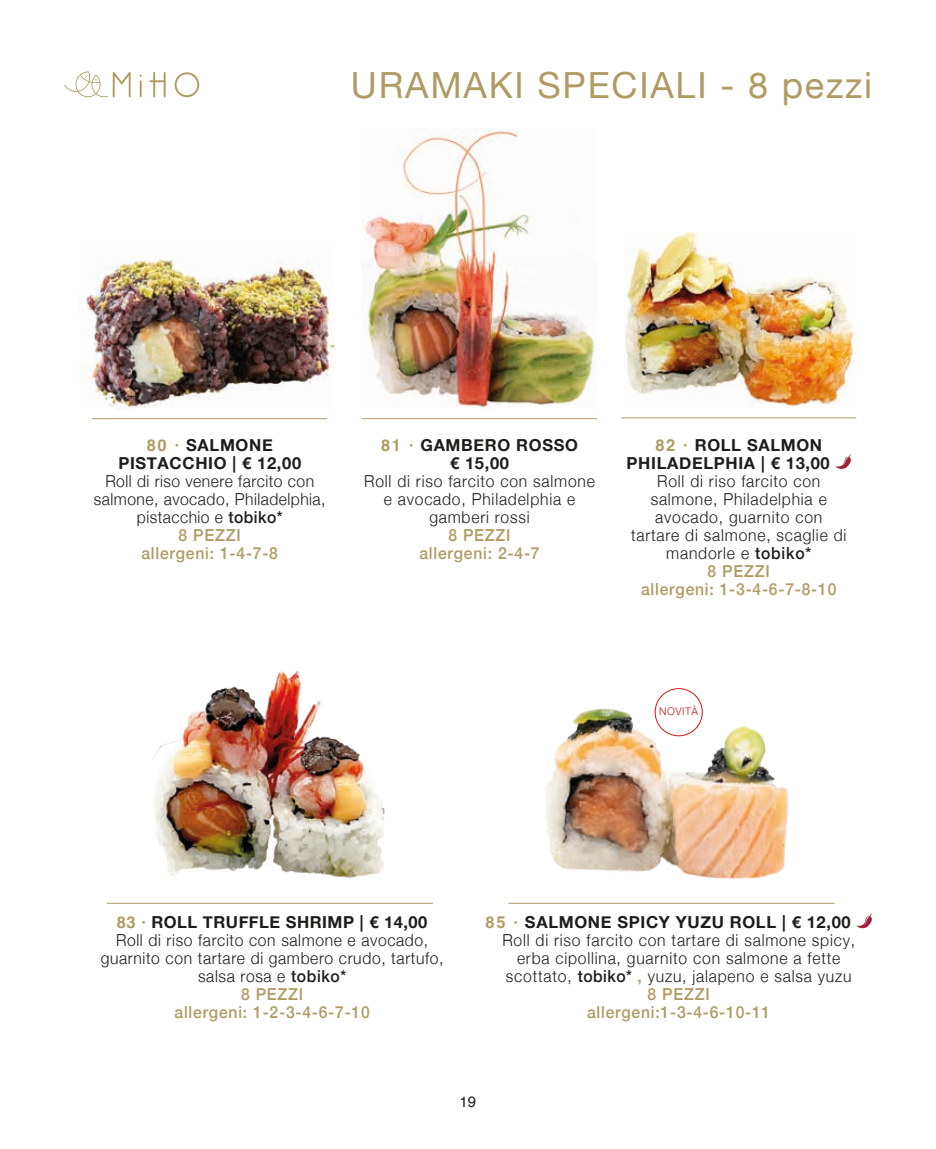
<style>
.page{position:relative;width:936px;height:1149px;background:#fff}
.page>*{position:absolute;margin:0;border:0;box-sizing:border-box;transform-origin:0 0}
.t1{font:36px "Helvetica Neue";letter-spacing:.05em;color:#af9b64}
.t2{font:300 16.5px/18px "Helvetica Neue";letter-spacing:.05em;color:#1d1d1b;text-align:center;scale:.95 1}
.t3{font:700 16.5px/18px "Helvetica Neue";letter-spacing:.04em;color:#1d1d1b;text-align:center}
.t4{font:300 16.5px/18px "Helvetica Neue";letter-spacing:.03em;color:#1d1d1b;text-align:center;scale:.95 1}
.t5{font:500 16.5px/18px "Helvetica Neue";letter-spacing:.05em;color:#af9b64;text-align:center;scale:.95 1}
.t6{font:15px "Helvetica";color:#1d1d1b}
.t7{font:300 10.5px "Helvetica Neue";letter-spacing:.05em;color:#d21317}
.s1{font-family:"Helvetica";color:#af9b64}
.s2{font-weight:500}
.s3{font-weight:500;color:#af9b64}
.s4{font-family:"Helvetica";font-weight:700;color:#af9b64}
.s5{font-weight:700}
</style>
<div class="page">
<svg style="left:149px;top:72px;width:17px;height:25px"></svg>
<svg style="left:175px;top:72px;width:24px;height:25px"></svg>
<svg style="left:140px;top:75px;width:2px;height:22px"></svg>
<svg style="left:64px;top:71px;width:67px;height:27px"></svg>
<svg style="left:835px;top:455px;width:15px;height:14px"></svg>
<svg style="left:856px;top:914px;width:15px;height:13px"></svg>
<img style="left:81px;top:259px;width:252px;height:150px">
<img style="left:153px;top:671px;width:232px;height:207px">
<img style="left:362px;top:129px;width:234px;height:279px">
<hr style="left:92px;top:418px;width:235px;height:1px;background:#af9b64">
<hr style="left:107px;top:902px;width:326px;height:1px;background:#af9b64">
<hr style="left:508px;top:902px;width:326px;height:1px;background:#af9b64">
<hr style="left:362px;top:418px;width:235px;height:1px;background:#af9b64">
<hr style="left:621px;top:417px;width:235px;height:1px;background:#af9b64">
<img style="left:624px;top:232px;width:232px;height:175px">
<img style="left:546px;top:688px;width:243px;height:191px">
<div style="left:654px;top:688px;width:48px;height:48px;border:1px solid #d21317;border-radius:50%"></div>
<h1 class="t1" style="left:351px;top:59px;width:522px">URAMAKI SPECIALI - 8 pezzi</h1>
<p class="t3" style="left:118px;top:436px;width:184px"><span class="s1">80 ·</span> SALMONE<br>PISTACCHIO | € 12,00</p>
<p class="t4" style="left:94px;top:470px;width:245px">Roll di riso venere farcito con salmone, avocado, Philadelphia, pistacchio e <span class="s2">tobiko*<br></span><span class="s3">8 PEZZI<br>allergeni: 1-4-7-8</span></p>
<p class="t3" style="left:381px;top:436px;width:198px"><span class="s1">81 ·</span> GAMBERO ROSSO € 15,00</p>
<p class="t2" style="left:364px;top:470px;width:244px">Roll di riso farcito con salmone e avocado, Philadelphia e gamberi rossi</p>
<p class="t5" style="left:419px;top:524px;width:128px">8 PEZZI allergeni: 2-4-7</p>
<p class="t3" style="left:626px;top:436px;width:205px;text-align:left;text-indent:29px"><span class="s1">82 ·</span> ROLL SALMON<br>PHILADELPHIA | € 13,00</p>
<p class="t2" style="left:631px;top:470px;width:228px">Roll di riso farcito con salmone, Philadelphia e avocado, guarnito con tartare di salmone, scaglie di mandorle e <span class="s2">tobiko*<br></span><span class="s3">8 PEZZI<br>allergeni: 1-3-4-6-7-8-10</span></p>
<p class="t7" style="left:659px;top:703px;width:40px">NOVITÀ</p>
<p class="t2" style="left:101px;top:911px;width:362px"><span class="s4">83 ·</span> <span class="s5">ROLL TRUFFLE SHRIMP | € 14,00<br></span>Roll di riso farcito con salmone e avocado, guarnito con tartare di gambero crudo, tartufo, salsa rosa e <span class="s2">tobiko*<br></span><span class="s3">8 PEZZI<br>allergeni: 1-2-3-4-6-7-10</span></p>
<p class="t3" style="left:485px;top:913px;width:366px"><span class="s1">85 ·</span> SALMONE SPICY YUZU ROLL | € 12,00</p>
<p class="t2" style="left:502px;top:929px;width:373px">Roll di riso farcito con tartare di salmone spicy,</p>
<p class="t2" style="left:517px;top:947px;width:342px">erba cipollina, guarnito con salmone a fette</p>
<p class="t2" style="left:506px;top:965px;width:365px">scottato, <span class="s2">tobiko*</span> <span class="s3">,</span> yuzu, jalapeno e salsa yuzu</p>
<p class="t5" style="left:647px;top:983px;width:67px">8 PEZZI</p>
<p class="t5" style="left:587px;top:1001px;width:194px">allergeni:1-3-4-6-10-11</p>
<p class="t6" style="left:459px;top:1089px;width:18px">19</p>
</div>
